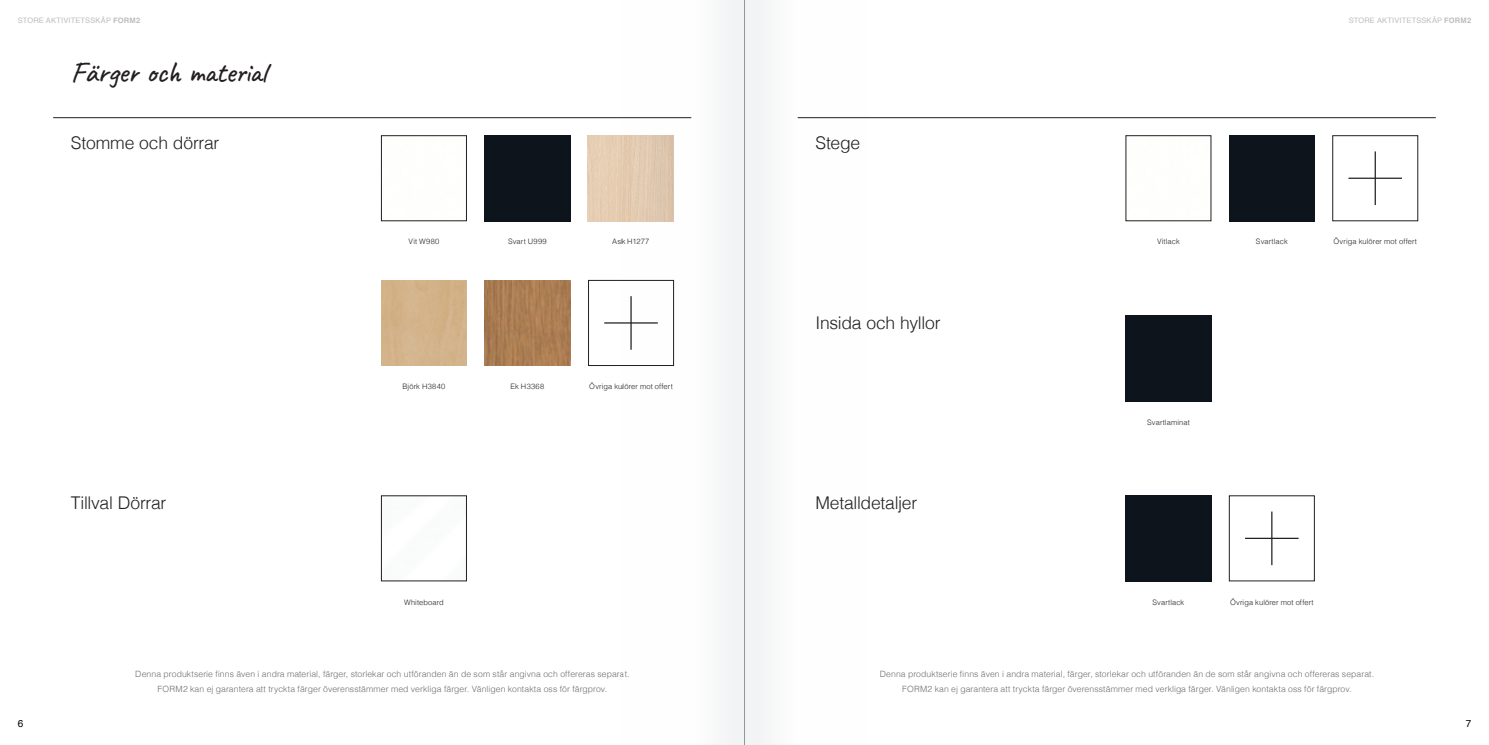
<style>
.page{position:relative;width:1489px;height:745px;background:#fff}
.page>*{position:absolute;margin:0;border:0;box-sizing:border-box;transform-origin:0 0}
.Produktrubrik___Caveat{font:500 30px "Caveat";letter-spacing:-.015em;color:#231f20}
.Produktrubrik___Underrubrik{font:300 17.5px "Helvetica";letter-spacing:-.015em;color:#231f20}
.t1{font:10px "Helvetica";color:#040503}
.Produkt_ej_garanti{font:300 8.62px "Helvetica";letter-spacing:.01em;color:#6c6d70}
.Beskrivning{font:300 7.5px "Helvetica";letter-spacing:.015em;color:#231f20}
.t2{font:7.5px "Helvetica";letter-spacing:.015em;color:#bcbdc0}
.Beskrivning-2{font:300 7.5px "Helvetica";letter-spacing:.035em;color:#231f20}
.s1{font-weight:700}
</style>
<div class="page">
<hr style="left:797px;top:117px;width:638px;height:1px;background:#231f20">
<div style="left:1229px;top:135px;width:85px;height:86px;background:#0d141c"></div>
<div style="left:1125px;top:315px;width:86px;height:86px;background:#0d141c"></div>
<div style="left:1125px;top:495px;width:86px;height:86px;background:#0d141c"></div>
<div style="left:1332px;top:135px;width:85px;height:86px;border:1px solid #231f20"></div>
<hr style="left:1374px;top:151px;width:1px;height:54px;background:#231f20">
<hr style="left:1348px;top:177px;width:53px;height:2px;background:#231f20">
<hr style="left:1271px;top:511px;width:1px;height:53px;background:#231f20">
<hr style="left:1244px;top:537px;width:54px;height:1px;background:#231f20">
<hr style="left:53px;top:117px;width:638px;height:1px;background:#231f20">
<div style="left:381px;top:495px;width:86px;height:86px;border:1px solid #231f20"></div>
<img style="left:484px;top:280px;width:86px;height:85px">
<div style="left:381px;top:135px;width:86px;height:86px;border:1px solid #231f20"></div>
<div style="left:484px;top:135px;width:86px;height:86px;background:#0d141c"></div>
<div style="left:588px;top:135px;width:34px;height:86px;background:#e6ceb3"></div>
<div style="left:588px;top:280px;width:86px;height:85px;border:1px solid #231f20"></div>
<hr style="left:604px;top:322px;width:53px;height:1px;background:#231f20">
<div style="left:744px;top:0;width:122px;height:744px;background:#fefefe"></div>
<div style="left:622px;top:0;width:122px;height:744px;background:#fefefe"></div>
<hr style="left:744px;top:0;width:1px;height:744px;background:#939598">
<p class="t2" style="left:18px;top:15px;width:124px">STORE AKTIVITETSSKÅP <span class="s1">FORM2</span></p>
<p class="t2" style="left:1348px;top:15px;width:124px">STORE AKTIVITETSSKÅP <span class="s1">FORM2</span></p>
<p class="Produktrubrik___Caveat" style="left:71px;top:53px;width:197px">Färger och material</p>
<p class="Produktrubrik___Underrubrik" style="left:71px;top:127px;width:150px">Stomme och dörrar</p>
<p class="Produktrubrik___Underrubrik" style="left:71px;top:487px;width:97px">Tillval Dörrar</p>
<p class="Beskrivning" style="left:408px;top:235px;width:32px">Vit W980</p>
<p class="Beskrivning" style="left:402px;top:379px;width:44px">Björk H3840</p>
<p class="Beskrivning-2" style="left:508px;top:235px;width:40px">Svart U999</p>
<p class="Beskrivning" style="left:612px;top:235px;width:39px">Ask H1277</p>
<p class="Beskrivning" style="left:510px;top:380px;width:35px">Ek H3368</p>
<p class="Beskrivning" style="left:589px;top:380px;width:85px">Övriga kulörer mot offert</p>
<p class="Beskrivning" style="left:404px;top:595px;width:41px">Whiteboard</p>
<p class="Produkt_ej_garanti" style="left:135px;top:665px;width:495px">Denna produktserie finns även i andra material, färger, storlekar och utföranden än de som står angivna och offereras separat.</p>
<p class="Produkt_ej_garanti" style="left:158px;top:680px;width:451px">FORM2 kan ej garantera att tryckta färger överensstämmer med verkliga färger. Vänligen kontakta oss för färgprov.</p>
<p class="Produktrubrik___Underrubrik" style="left:815px;top:127px;width:46px">Stege</p>
<p class="Produktrubrik___Underrubrik" style="left:815px;top:307px;width:127px">Insida och hyllor</p>
<p class="Produktrubrik___Underrubrik" style="left:815px;top:487px;width:103px">Metalldetaljer</p>
<p class="Beskrivning" style="left:1156px;top:235px;width:24px">Vitlack</p>
<p class="Beskrivning" style="left:1255px;top:235px;width:33px">Svartlack</p>
<p class="Beskrivning" style="left:1333px;top:235px;width:85px">Övriga kulörer mot offert</p>
<p class="Beskrivning" style="left:1147px;top:415px;width:44px">Svartlaminat</p>
<p class="Beskrivning" style="left:1152px;top:595px;width:33px">Svartlack</p>
<p class="Beskrivning" style="left:1229px;top:595px;width:85px">Övriga kulörer mot offert</p>
<p class="Produkt_ej_garanti" style="left:879px;top:665px;width:495px">Denna produktserie finns även i andra material, färger, storlekar och utföranden än de som står angivna och offereras separat.</p>
<p class="Produkt_ej_garanti" style="left:902px;top:680px;width:451px">FORM2 kan ej garantera att tryckta färger överensstämmer med verkliga färger. Vänligen kontakta oss för färgprov.</p>
<p class="t1" style="left:18px;top:715px;width:7px">6</p>
<p class="t1" style="left:1465px;top:715px;width:7px">7</p>
</div>
